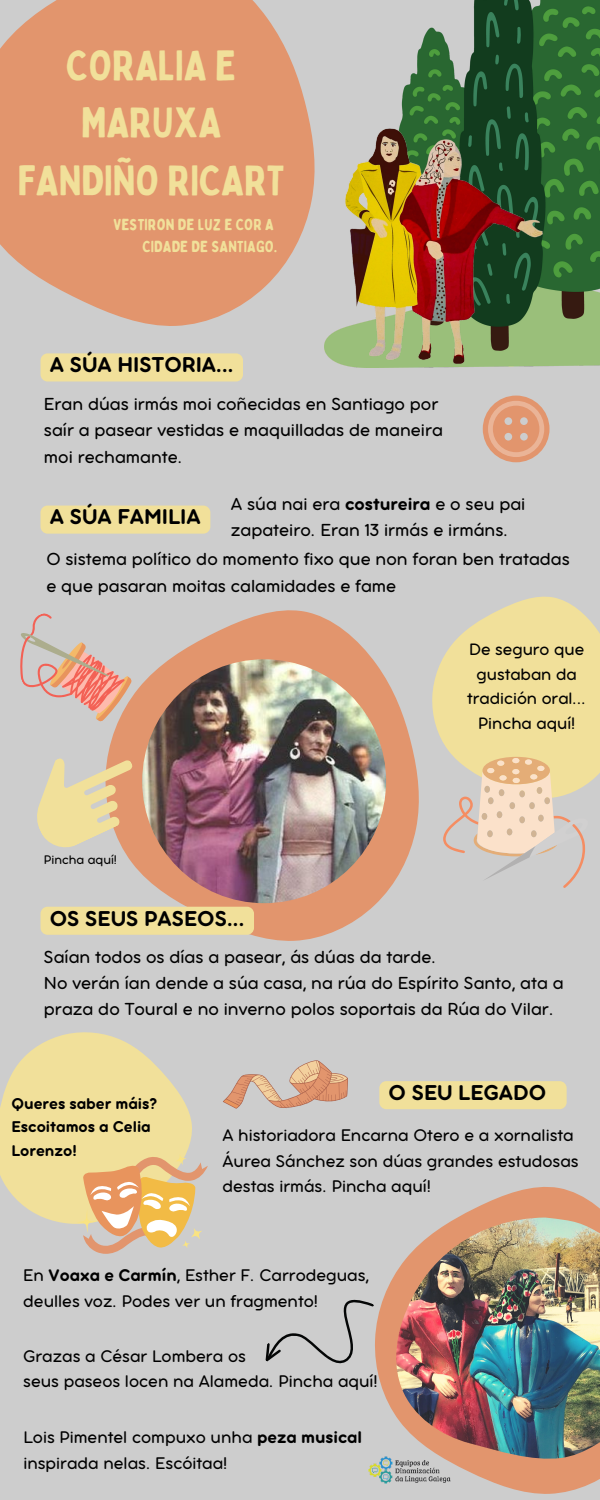
<style>
.page{position:relative;width:600px;height:1500px;background:#cdcdcd}
.page>*{position:absolute;margin:0;border:0;box-sizing:border-box;transform-origin:0 0}
.t1{font:41.7px/57.8px "Bobby Jones";color:#f1e09a;text-align:center}
.t2{font:23.3px "Aristotelica Pro Tx Bld";color:#000}
.t3{font:18.9px/26.2px "Aristotelica Pro Tx";color:#000}
.t4{font:18.3px/25.5px "Aristotelica Pro Tx";color:#000}
.t5{font:17.9px/24.8px "Aristotelica Pro Tx";color:#000;text-align:center}
.t6{font:16.9px/23.2px "Aristotelica Pro Tx Bld";color:#000}
.t7{font:16px/21.8px "Bobby Jones Soft";color:#f1e09a;text-align:right}
.t8{font:13.5px "Aristotelica Pro Tx";color:#000}
.s1{font-family:"Aristotelica Pro Tx Bld"}
</style>
<div class="page">
<svg style="left:0;top:0;width:315px;height:382px;fill:#e2956d"></svg>
<svg style="left:388px;top:1187px;width:212px;height:307px;fill:#e2956d"></svg>
<svg style="left:54px;top:610px;width:361px;height:331px;fill:#e2956d"></svg>
<img style="left:402px;top:0;width:198px;height:366px">
<img style="left:324px;top:97px;width:240px;height:271px">
<img style="left:396px;top:1218px;width:204px;height:244px">
<img style="left:368px;top:1439px;width:95px;height:55px">
<svg style="left:37px;top:732px;width:116px;height:124px"></svg>
<svg style="left:20px;top:610px;width:122px;height:113px"></svg>
<img style="left:142px;top:659px;width:244px;height:244px;border-radius:50%">
<svg style="left:265px;top:1270px;width:124px;height:132px"></svg>
<svg style="left:401px;top:596px;width:199px;height:238px;fill:#f1e09a"></svg>
<svg style="left:443px;top:757px;width:146px;height:131px"></svg>
<svg style="left:0;top:1032px;width:192px;height:192px;fill:#f1e09a"></svg>
<svg style="left:77px;top:1154px;width:131px;height:100px"></svg>
<svg style="left:483px;top:396px;width:67px;height:66px"></svg>
<svg style="left:223px;top:1060px;width:125px;height:49px"></svg>
<div style="left:379px;top:1081px;width:188px;height:28px;background:#f1e09a;border-radius:7px"></div>
<div style="left:41px;top:506px;width:169px;height:28px;background:#f1e09a;border-radius:7px"></div>
<div style="left:41px;top:353px;width:202px;height:28px;background:#f1e09a;border-radius:7px"></div>
<div style="left:41px;top:907px;width:213px;height:28px;background:#f1e09a;border-radius:7px"></div>
<h1 class="t1" style="left:18px;top:35px;width:268px">CORALIA E<br>MARUXA<br>FANDIÑO RICART</h1>
<p class="t7" style="left:113px;top:214px;width:165px">VESTIRON DE LUZ E COR A<br>CIDADE DE SANTIAGO.</p>
<p class="t2" style="left:50px;top:357px;width:185px">A SÚA HISTORIA...</p>
<p class="t3" style="left:44px;top:393px;width:401px">Eran dúas irmás moi coñecidas en Santiago por saír a pasear vestidas e maquilladas de maneira moi rechamante.</p>
<p class="t2" style="left:50px;top:509px;width:152px">A SÚA FAMILIA</p>
<p class="t3" style="left:231px;top:492px;width:296px">A súa nai era <span class="s1">costureira</span> e o seu pai zapateiro. Eran 13 irmás e irmáns.</p>
<p class="t3" style="left:46px;top:548px;width:525px">O sistema político do momento fixo que non foran ben tratadas e que pasaran moitas calamidades e fame</p>
<p class="t8" style="left:44px;top:855px;width:75px">Pincha aquí!</p>
<p class="t2" style="left:50px;top:911px;width:196px">OS SEUS PASEOS...</p>
<p class="t5" style="left:467px;top:638px;width:120px">De seguro que gustaban da tradición oral...<br>Pincha aquí!</p>
<p class="t3" style="left:44px;top:945px;width:521px">Saían todos os días a pasear, ás dúas da tarde.<br>No verán ían dende a súa casa, na rúa do Espírito Santo, ata a praza do Toural e no inverno polos soportais da Rúa do Vilar.</p>
<p class="t6" style="left:11px;top:1094px;width:147px">Queres saber máis?<br>Escoitamos a Celia<br>Lorenzo!</p>
<p class="t2" style="left:389px;top:1085px;width:159px">O SEU LEGADO</p>
<p class="t4" style="left:223px;top:1124px;width:358px">A historiadora Encarna Otero e a xornalista<br>Áurea Sánchez son dúas grandes estudosas destas irmás. Pincha aquí!</p>
<p class="t4" style="left:23px;top:1264px;width:347px">En <span class="s1">Voaxa e Carmín</span>, Esther F. Carrodeguas, deulles voz. Podes ver un fragmento!</p>
<p class="t4" style="left:23px;top:1345px;width:356px">Grazas a César Lombera os<br>seus paseos locen na Alameda. Pincha aquí!</p>
<p class="t4" style="left:23px;top:1426px;width:340px">Lois Pimentel compuxo unha <span class="s1">peza musical </span>inspirada nelas. Escóitaa!</p>
</div>
